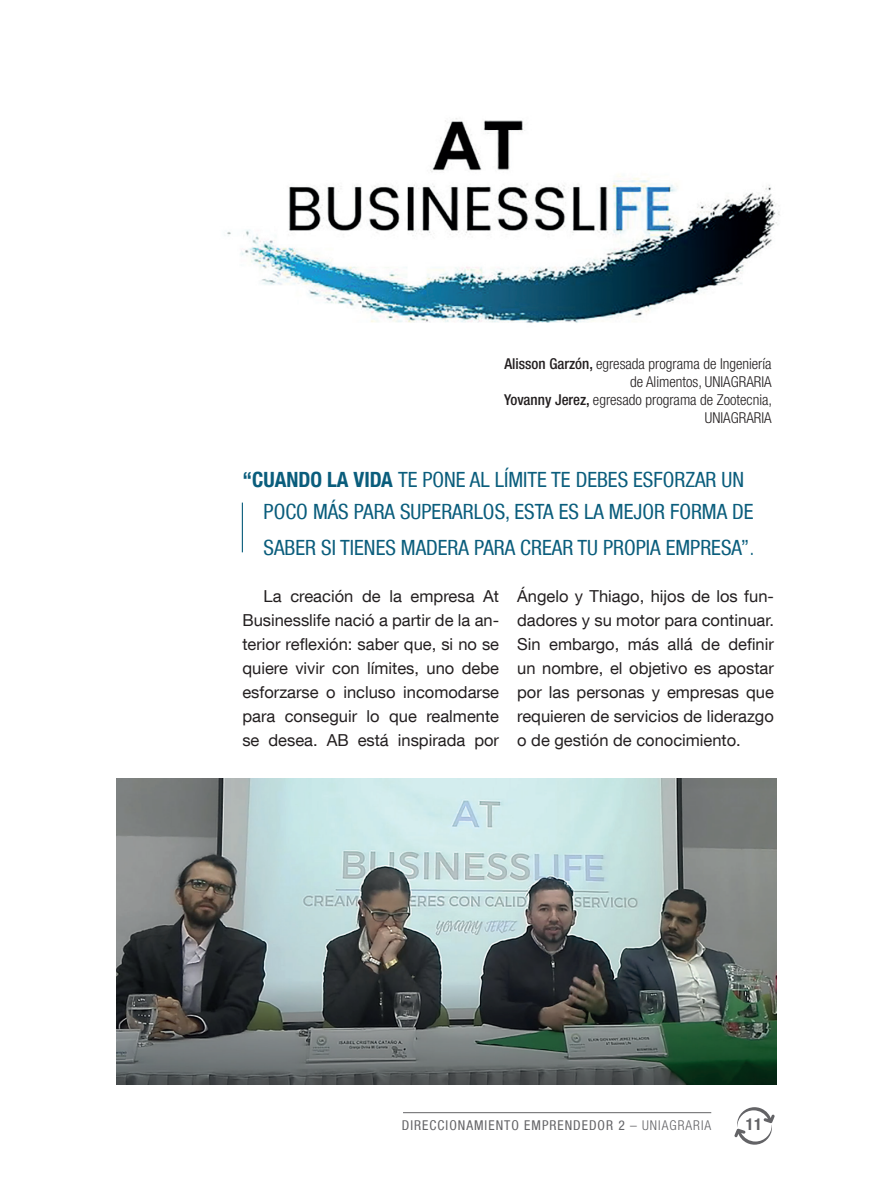
<style>
.page{position:relative;width:893px;height:1191px;background:#fff}
.page>*{position:absolute;margin:0;border:0;box-sizing:border-box;transform-origin:0 0}
.Texto_revista{font:condensed 21px/31.5px "Helvetica Neue LT Com";color:#0a5d7c}
.Texto_revista-2{font:16.5px/24px "Helvetica Neue LT Com";color:#231f20;text-align:justify}
.t1{font:700 condensed 16.5px "Helvetica Neue LT Com";color:#636366}
.t2{font:300 condensed 15px/18px "Helvetica Neue LT Com";color:#231f20;text-align:right}
.t3{font:condensed 13.5px "Helvetica Neue LT Com";letter-spacing:.075em;color:#636366}
.s1{font-weight:500}
.s2{font-weight:700}
.s3{font-weight:300}
</style>
<div class="page">
<svg style="left:734px;top:1107px;width:41px;height:37px"></svg>
<hr style="left:403px;top:1112px;width:308px;height:1px;background:#636366">
<hr style="left:242px;top:502px;width:1px;height:50px;background:#0a5d7c">
<img style="left:227px;top:118px;width:553px;height:205px">
<img style="left:116px;top:778px;width:660px;height:306px">
<p class="t2" style="left:504px;top:355px;width:269px"><span class="s1">Alisson Garzón,</span> egresada programa de Ingeniería de Alimentos, UNIAGRARIA</p>
<p class="t2" style="left:504px;top:391px;width:269px"><span class="s1">Yovanny Jerez,</span> egresado programa de Zootecnia,<br>UNIAGRARIA</p>
<p class="Texto_revista" style="left:264px;top:464px;width:491px;text-indent:-21px"><span class="s2">“CUANDO LA VIDA</span> TE PONE AL LÍMITE TE DEBES ESFORZAR UN<br>POCO MÁS PARA SUPERARLOS, ESTA ES LA MEJOR FORMA DE</p>
<p class="Texto_revista" style="left:264px;top:531px;width:492px">SABER SI TIENES MADERA PARA CREAR TU PROPIA EMPRESA”<span class="s3">.</span></p>
<p class="Texto_revista-2" style="left:242px;top:583px;width:258px;text-indent:21px">La creación de la empresa At Businesslife nació a partir de la an&shy;terior reflexión: saber que, si no se quiere vivir con límites, uno debe esforzarse o incluso incomodarse para conseguir lo que realmente se desea. AB está inspirada por</p>
<p class="Texto_revista-2" style="left:517px;top:583px;width:258px">Ángelo y Thiago, hijos de los fun&shy;dadores y su motor para continuar.<br>Sin embargo, más allá de definir un nombre, el objetivo es apostar por las personas y empresas que requieren de servicios de liderazgo o de gestión de conocimiento.</p>
<p class="t3" style="left:402px;top:1117px;width:311px">DIRECCIONAMIENTO EMPRENDEDOR 2 <span class="s3">– UNIAGRARIA</span></p>
<p class="t1" style="left:746px;top:1114px;width:18px">11</p>
</div>
